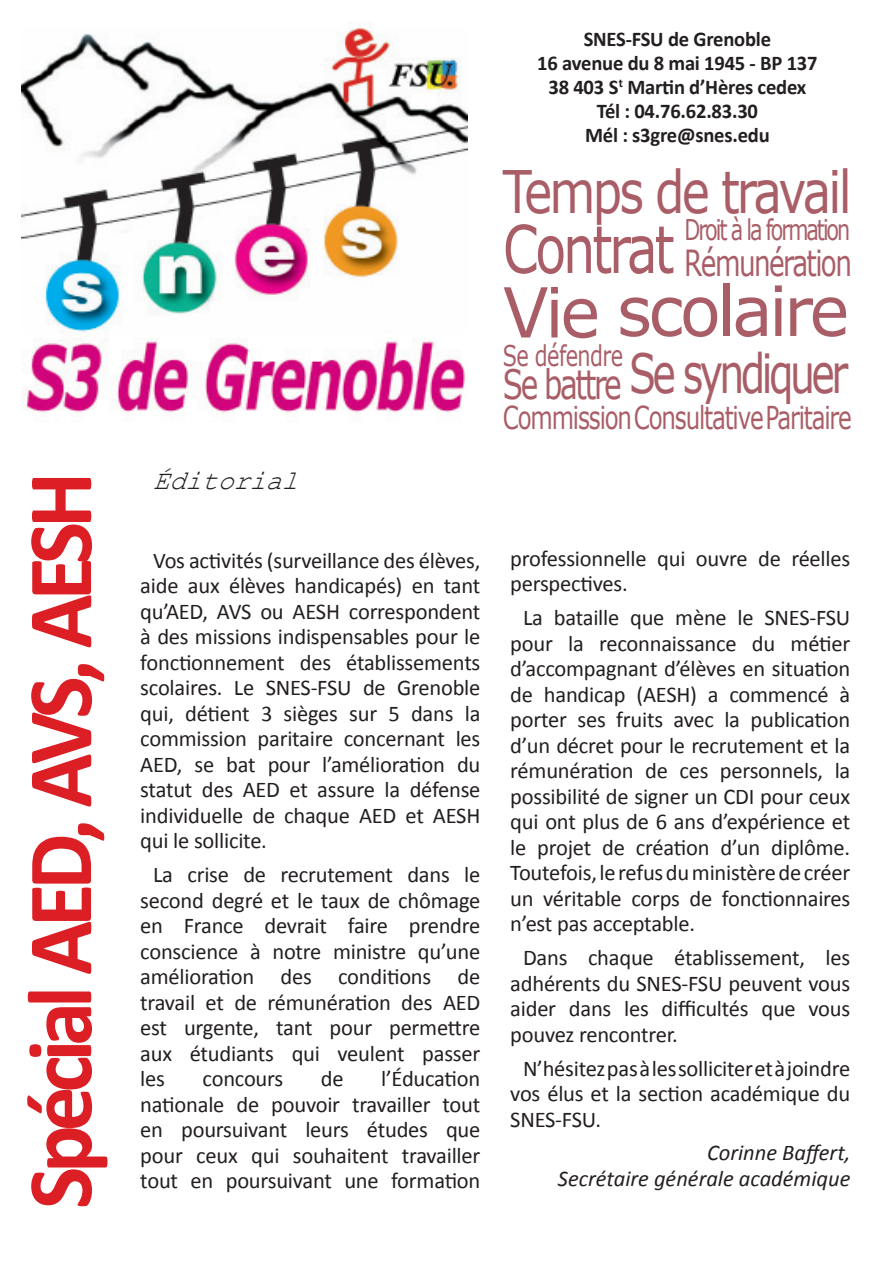
<style>
.page{position:relative;width:893px;height:1263px;background:#fff}
.page>*{position:absolute;margin:0;border:0;box-sizing:border-box;transform-origin:0 0}
.t1{font:700 93px "Calibri";letter-spacing:-.07em;color:#dc1f25;scale:.96 1}
.t2{font:69px "Verdana";letter-spacing:-.05em;color:#a95e67}
.t3{font:66px "Verdana";letter-spacing:-.06em;color:#a95e67;scale:.77 1}
.t4{font:58.5px "Verdana";letter-spacing:-.06em;color:#a95e67;scale:.81 1}
.t5{font:54px "Verdana";letter-spacing:-.09em;color:#a95e67;scale:.73 1}
.t6{font:36px "Verdana";letter-spacing:-.06em;color:#a95e67;scale:.73 1}
.t7{font:31.5px "Verdana";letter-spacing:-.05em;color:#a95e67;scale:.73 1}
.t8{font:28.5px "Verdana";letter-spacing:-.1em;color:#a95e67;scale:.73 1}
.t9{font:28.5px "Verdana";letter-spacing:-.03em;color:#a95e67;scale:.73 1}
.t10{font:italic 27px "Courier New";color:#231f20}
.t11{font:22.5px/25.5px "Calibri";letter-spacing:-.01em;color:#231f20;text-align:justify}
.t12{font:italic 22.5px/25.5px "Calibri";color:#231f20;text-align:right}
.t13{font:700 21px/24px "Calibri";letter-spacing:-.01em;color:#231f20;text-align:center}
</style>
<div class="page">
<img style="left:21px;top:22px;width:447px;height:391px">
<h1 class="t1" style="left:1px;top:1209px;width:769px;rotate:-90deg">Spécial AED, AVS, AESH</h1>
<p class="t10" style="left:153px;top:463px;width:163px">Éditorial</p>
<p class="t13" style="left:537px;top:27px;width:282px">SNES-FSU de Grenoble<br>16 avenue du 8 mai 1945 - BP 137<br>38 403 S<sup>t</sup> Martin d’Hères cedex<br>Tél : 04.76.62.83.30<br>Mél : s3gre@snes.edu</p>
<h3 class="t4" style="left:503px;top:151px;width:432px">Temps de travail</h3>
<h3 class="t3" style="left:503px;top:204px;width:224px">Contrat</h3>
<p class="t8" style="left:684px;top:210px;width:229px">Droit à la formation</p>
<h3 class="t6" style="left:684px;top:238px;width:231px">Rémunération</h3>
<h2 class="t2" style="left:503px;top:263px;width:348px">Vie scolaire</h2>
<p class="t9" style="left:503px;top:336px;width:166px">Se défendre</p>
<h3 class="t5" style="left:503px;top:336px;width:475px"><sub>Se</sub> <sub>battre</sub> Se syndiquer</h3>
<h3 class="t7" style="left:503px;top:396px;width:480px">Commission Consultative Paritaire</h3>
<p class="t11" style="left:140px;top:547px;width:342px;text-indent:13px">Vos activités (surveillance des élèves, aide aux élèves handicapés) en tant qu’AED, AVS ou AESH correspondent à des missions indispensables pour le fonctionnement des établissements scolaires. Le SNES-FSU de Grenoble qui, détient 3 sièges sur 5 dans la commission paritaire concernant les AED, se bat pour l’amélioration du statut des AED et assure la défense individuelle de chaque AED et AESH qui le sollicite.</p>
<p class="t11" style="left:140px;top:862px;width:342px;text-indent:13px">La crise de recrutement dans le second degré et le taux de chômage en France devrait faire prendre conscience à notre ministre qu’une amélioration des conditions de travail et de rémunération des AED est urgente, tant pour permettre aux étudiants qui veulent passer les</p>
<p class="t11" style="left:140px;top:1066px;width:342px;text-indent:241px">l’Éducation nationale de pouvoir travailler tout en poursuivant leurs études que pour ceux qui souhaitent travailler tout en poursuivant une formation</p>
<p class="t11" style="left:203px;top:1066px;width:82px">concours</p>
<p class="t11" style="left:321px;top:1066px;width:24px">de</p>
<p class="t11" style="left:510px;top:546px;width:341px">professionnelle qui ouvre de réelles perspectives.</p>
<p class="t11" style="left:510px;top:605px;width:342px;text-indent:13px">La bataille que mène le SNES-FSU pour la reconnaissance du métier d’accompagnant d’élèves en situation de handicap (AESH) a commencé à porter ses fruits avec la publication d’un décret pour le recrutement et la rémunération de ces personnels, la possibilité de signer un CDI pour ceux qui ont plus de 6 ans d’expérience et le projet de création d’un diplôme.<br>Toutefois, le refus du ministère de créer un véritable corps de fonctionnaires n’est pas acceptable.</p>
<p class="t11" style="left:510px;top:945px;width:342px;text-indent:13px">Dans chaque établissement, les adhérents du SNES-FSU peuvent vous aider dans les difficultés que vous pouvez rencontrer.</p>
<p class="t11" style="left:510px;top:1055px;width:342px;text-indent:13px">N’hésitez pas à les solliciter et à joindre vos élus et la section académique du SNES-FSU.</p>
<p class="t12" style="left:558px;top:1139px;width:294px">Corinne Baffert,<br>Secrétaire générale académique</p>
</div>
